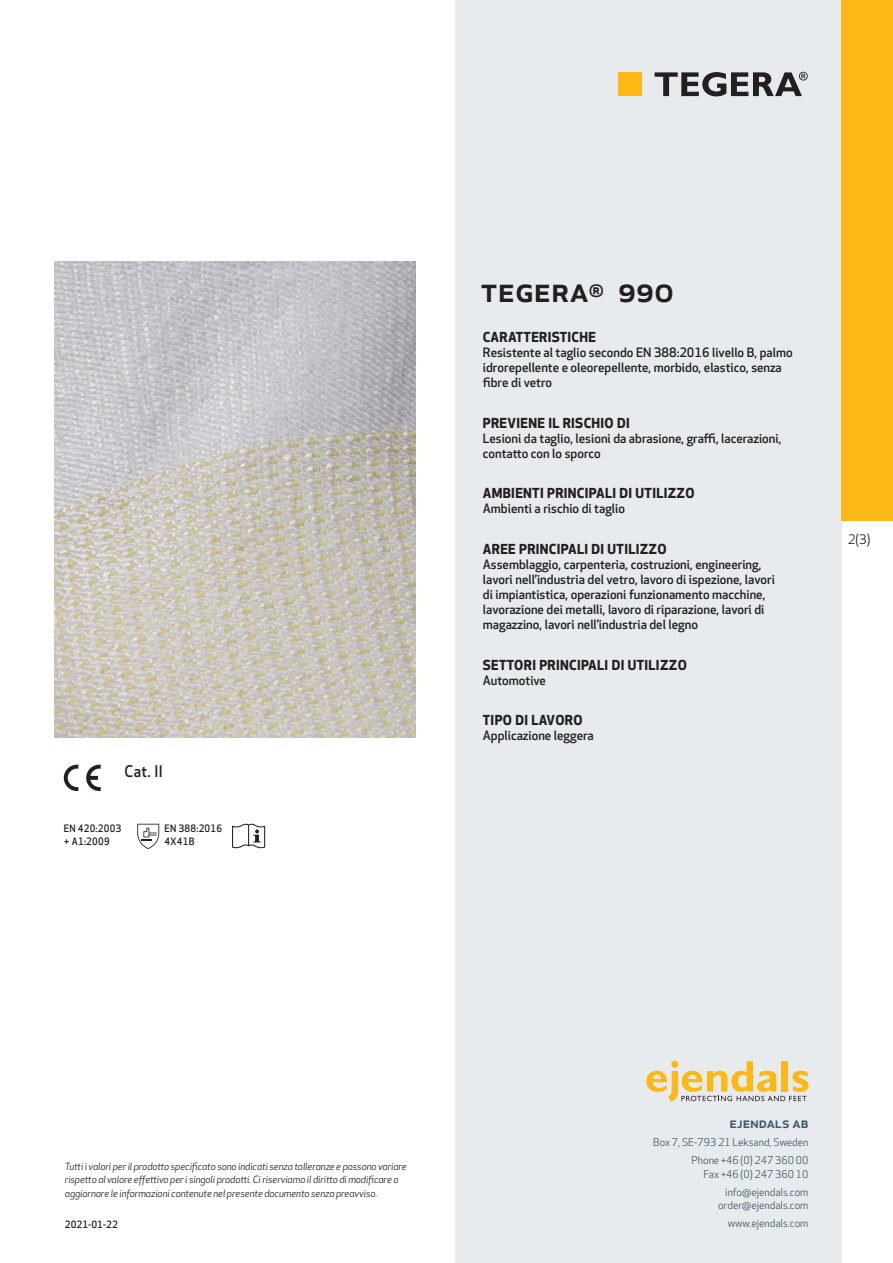
<style>
.page{position:relative;width:893px;height:1263px;background:#fff}
.page>*{position:absolute;margin:0;border:0;box-sizing:border-box;transform-origin:0 0}
.prodname{font:500 34.5px "Apex New";color:#231f20}
.t1{font:500 15.6px "Apex New";color:#231f20;scale:.95 1}
.t2{font:500 15px "Apex New";color:#405968}
.Funktion_body{font:700 13.5px "Apex New";letter-spacing:.025em;color:#231f20}
.t3{font:12.75px "Apex New";color:#231f20}
.Funktion_body-2{font:500 12.6px/15px "Apex New";color:#231f20}
.t4{font:10.5px/18px "Apex New";color:#405968;text-align:right}
.PictogramText{font:500 10.05px/13.5px "Apex New";letter-spacing:.025em;color:#231f20;scale:.95 1}
.t5{font:italic 9.75px/13.5px "Apex New";letter-spacing:-.01em;color:#231f20}
.t6{font:500 9.75px "Apex New";color:#231f20}
</style>
<div class="page">
<div style="left:455px;top:0;width:387px;height:1263px;background:#e8ebee"></div>
<svg style="left:646px;top:1061px;width:162px;height:40px"></svg>
<div style="left:842px;top:0;width:51px;height:520px;background:#fcb814"></div>
<div style="left:618px;top:72px;width:24px;height:24px;background:#fcb814"></div>
<svg style="left:655px;top:72px;width:153px;height:24px"></svg>
<svg style="left:86px;top:765px;width:15px;height:26px"></svg>
<svg style="left:64px;top:765px;width:14px;height:26px"></svg>
<svg style="left:137px;top:824px;width:22px;height:25px"></svg>
<svg style="left:232px;top:824px;width:33px;height:24px"></svg>
<img style="left:54px;top:261px;width:361px;height:477px">
<p class="t1" style="left:125px;top:761px;width:42px">Cat. II</p>
<p class="PictogramText" style="left:64px;top:821px;width:62px">EN 420:2003 + A1:2009</p>
<p class="PictogramText" style="left:165px;top:821px;width:62px">EN 388:2016</p>
<p class="PictogramText" style="left:165px;top:834px;width:33px">4X41B</p>
<p class="prodname" style="left:480px;top:266px;width:195px">TEGERA<sup>®</sup> 990</p>
<p class="Funktion_body" style="left:483px;top:327px;width:115px">CARATTERISTICHE</p>
<p class="Funktion_body-2" style="left:483px;top:345px;width:311px">Resistente al taglio secondo EN 388:2016 livello B, palmo idrorepellente e oleorepellente, morbido, elastico, senza fibre di vetro</p>
<p class="Funktion_body" style="left:483px;top:413px;width:149px">PREVIENE IL RISCHIO DI</p>
<p class="Funktion_body-2" style="left:483px;top:430px;width:300px">Lesioni da taglio, lesioni da abrasione, graffi, lacerazioni, contatto con lo sporco</p>
<p class="Funktion_body" style="left:483px;top:483px;width:213px">AMBIENTI PRINCIPALI DI UTILIZZO</p>
<p class="Funktion_body-2" style="left:483px;top:501px;width:144px">Ambienti a rischio di taglio</p>
<p class="Funktion_body" style="left:483px;top:539px;width:185px">AREE PRINCIPALI DI UTILIZZO</p>
<p class="Funktion_body-2" style="left:483px;top:556px;width:294px">Assemblaggio, carpenteria, costruzioni, engineering, lavori nell’industria del vetro, lavoro di ispezione, lavori di impiantistica, operazioni funzionamento macchine, lavorazione dei metalli, lavoro di riparazione, lavori di magazzino, lavori nell’industria del legno</p>
<p class="Funktion_body" style="left:483px;top:655px;width:205px">SETTORI PRINCIPALI DI UTILIZZO</p>
<p class="Funktion_body-2" style="left:483px;top:672px;width:65px">Automotive</p>
<p class="Funktion_body" style="left:483px;top:710px;width:101px">TIPO DI LAVORO</p>
<p class="Funktion_body-2" style="left:483px;top:728px;width:112px">Applicazione leggera</p>
<p class="t3" style="left:848px;top:531px;width:24px">2(3)</p>
<p class="t5" style="left:65px;top:1159px;width:343px">Tutti i valori per il prodotto specificato sono indicati senza tolleranze e possono variare rispetto al valore effettivo per i singoli prodotti. Ci riserviamo il diritto di modificare o aggiornare le informazioni contenute nel presente documento senza preavviso.</p>
<p class="t6" style="left:65px;top:1218px;width:54px">2021-01-22</p>
<p class="t2" style="left:729px;top:1113px;width:80px">ejendals ab</p>
<p class="t4" style="left:653px;top:1133px;width:157px">Box 7, SE-793 21 Leksand, Sweden<br>Phone +46 (0) 247 360 00</p>
<p class="t4" style="left:703px;top:1165px;width:107px">Fax +46 (0) 247 360 10 info@ejendals.com</p>
<p class="t4" style="left:718px;top:1196px;width:92px">order@ejendals.com</p>
<p class="t4" style="left:728px;top:1215px;width:82px">www.ejendals.com</p>
</div>
